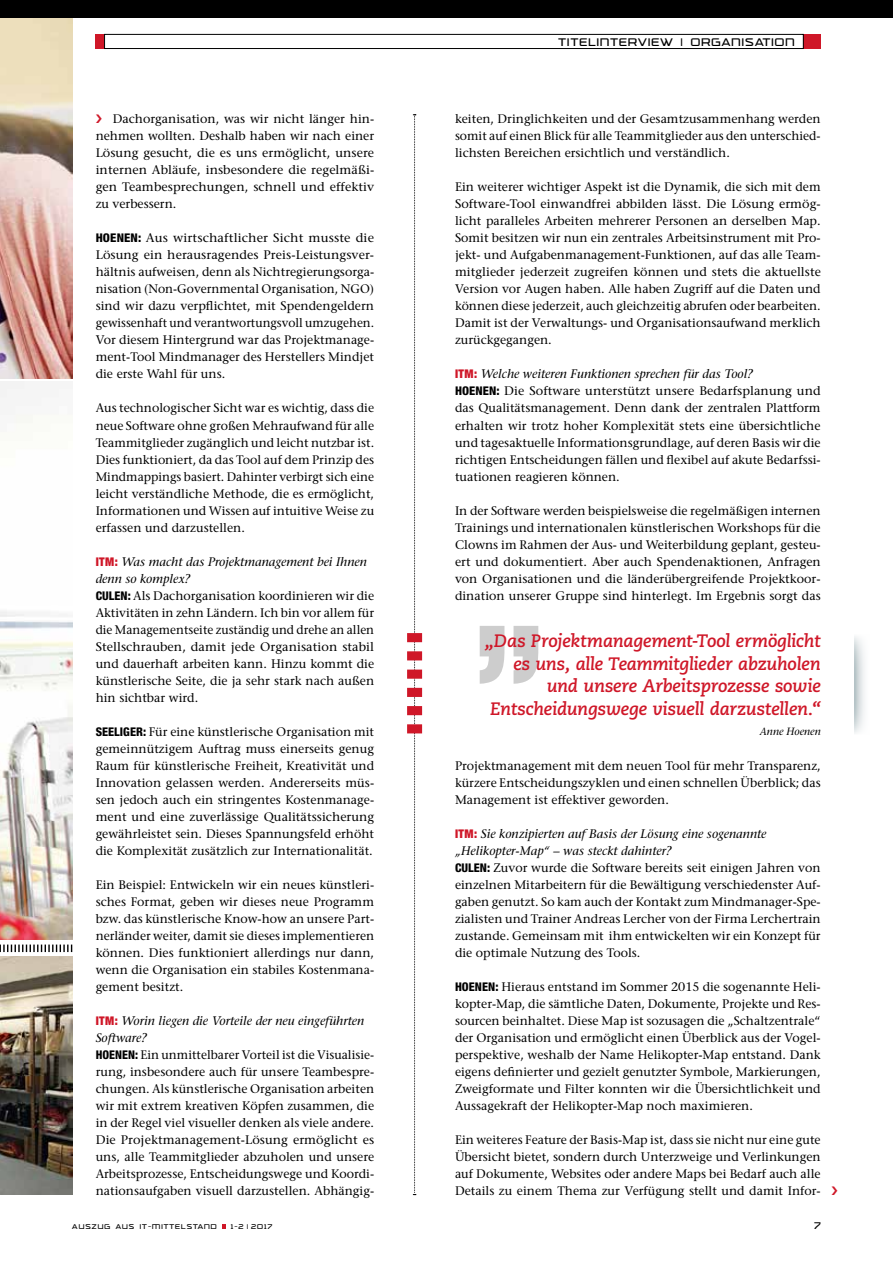
<style>
.page{position:relative;width:893px;height:1263px;background:#fff}
.page>*{position:absolute;margin:0;border:0;box-sizing:border-box;transform-origin:0 0}
.t1{font:italic 700 18px/22.5px "Caecilia";letter-spacing:-.015em;color:#cf1728;text-align:right}
.t2{font:12.3px/17px "Stone Serif";color:#000;text-align:justify}
.t3{font:12.3px/17px "Stone Serif";color:#000;text-align:justify;scale:1.04 1}
.t4{font:12px "Trade Marker Light Alt";letter-spacing:.1em;color:#000}
.t5{font:italic 10.5px "Stone Serif";color:#000}
.t6{font:10.5px "Trade Marker Light Alt";color:#000}
.t7{font:7.5px "Trade Marker Light Alt";letter-spacing:.14em;color:#000}
.s1{font-family:"Helvetica Neue";font-weight:800;font-stretch:condensed;font-size:12px}
.s2{font-family:"Helvetica Neue";font-weight:900;font-stretch:condensed;font-size:12px;color:#cf1728}
.s3{font-style:italic}
</style>
<div class="page">
<svg style="left:222px;top:1224px;width:3px;height:5px"></svg>
<img style="left:0;top:957px;width:72px;height:238px">
<img style="left:0;top:382px;width:72px;height:558px">
<img style="left:0;top:17px;width:72px;height:361px">
<div style="left:96px;top:34px;width:8px;height:15px;background:#cf1728"></div>
<div style="left:804px;top:34px;width:17px;height:15px;background:#cf1728"></div>
<div style="left:104px;top:34px;width:700px;height:15px;border:1px solid #000"></div>
<div style="left:0;top:0;width:893px;height:17px;background:#000"></div>
<svg style="left:480px;top:626px;width:58px;height:58px"></svg>
<svg style="left:855px;top:636px;width:10px;height:97px"></svg>
<svg style="left:0;top:944px;width:73px;height:9px"></svg>
<svg style="left:407px;top:114px;width:15px;height:1081px"></svg>
<p class="t2" style="left:96px;top:110px;width:280px;text-indent:17px">Dachorganisation, was wir nicht länger hin&shy;nehmen wollten. Deshalb haben wir nach einer Lösung gesucht, die es uns ermöglicht, unsere internen Abläufe, insbesondere die regelmäßi&shy;gen Teambesprechungen, schnell und effektiv zu verbessern.</p>
<p class="t3" style="left:96px;top:230px;width:269px"><span class="s1">HOENEN:</span> Aus wirtschaftlicher Sicht musste die Lösung ein herausragendes Preis-Leistungsver&shy;hältnis aufweisen, denn als Nichtregierungsorga&shy;nisation (Non-Governmental Organisation, NGO) sind wir dazu verpflichtet, mit Spendengeldern gewissenhaft und verantwortungsvoll umzugehen.<br>Vor diesem Hintergrund war das Projektmanage&shy;ment-Tool Mindmanager des Herstellers Mindjet die erste Wahl für uns.</p>
<p class="t2" style="left:96px;top:400px;width:280px">Aus technologischer Sicht war es wichtig, dass die neue Software ohne großen Mehraufwand für alle Teammitglieder zugänglich und leicht nutzbar ist.<br>Dies funktioniert, da das Tool auf dem Prinzip des Mindmappings basiert. Dahinter verbirgt sich eine leicht verständliche Methode, die es ermöglicht, Informationen und Wissen auf intuitive Weise zu erfassen und darzustellen.</p>
<p class="t2" style="left:96px;top:553px;width:280px;text-align:left"><span class="s2">ITM:</span> <span class="s3">Was macht das Projektmanagement bei Ihnen denn so komplex?<br></span><span class="s1">CULEN:</span> Als Dachorganisation koordinieren wir die Aktivitäten in zehn Ländern. Ich bin vor allem für die Managementseite zuständig und drehe an allen Stellschrauben, damit jede Organisation stabil und dauerhaft arbeiten kann. Hinzu kommt die künstlerische Seite, die ja sehr stark nach außen hin sichtbar wird.</p>
<p class="t2" style="left:96px;top:723px;width:280px"><span class="s1">SEELIGER:</span> Für eine künstlerische Organisation mit gemeinnützigem Auftrag muss einerseits genug Raum für künstlerische Freiheit, Kreativität und Innovation gelassen werden. Andererseits müs&shy;sen jedoch auch ein stringentes Kostenmanage&shy;ment und eine zuverlässige Qualitätssicherung gewährleistet sein. Dieses Spannungsfeld erhöht die Komplexität zusätzlich zur Internationalität.</p>
<p class="t2" style="left:96px;top:876px;width:280px">Ein Beispiel: Entwickeln wir ein neues künstleri&shy;sches Format, geben wir dieses neue Programm bzw. das künstlerische Know-how an unsere Part&shy;nerländer weiter, damit sie dieses implementieren können. Dies funktioniert allerdings nur dann, wenn die Organisation ein stabiles Kostenmana&shy;gement besitzt.</p>
<p class="t2" style="left:96px;top:1012px;width:280px;text-align:left"><span class="s2">ITM:</span> <span class="s3">Worin liegen die Vorteile der neu eingeführten Software?<br></span><span class="s1">HOENEN:</span> Ein unmittelbarer Vorteil ist die Visualisie&shy;rung, insbesondere auch für unsere Teambespre&shy;chungen. Als künstlerische Organisation arbeiten wir mit extrem kreativen Köpfen zusammen, die in der Regel viel visueller denken als viele andere.<br>Die Projektmanagement-Lösung ermöglicht es uns, alle Teammitglieder abzuholen und unsere Arbeitsprozesse, Entscheidungswege und Koordi&shy;nationsaufgaben visuell darzustellen. Abhängig-</p>
<p class="t4" style="left:559px;top:35px;width:237px">TITELINTERVIEW | ORGANISATION</p>
<p class="t2" style="left:455px;top:110px;width:367px">keiten, Dringlichkeiten und der Gesamtzusammenhang werden somit auf einen Blick für alle Teammitglieder aus den unterschied&shy;lichsten Bereichen ersichtlich und verständlich.</p>
<p class="t2" style="left:455px;top:178px;width:367px">Ein weiterer wichtiger Aspekt ist die Dynamik, die sich mit dem Software-Tool einwandfrei abbilden lässt. Die Lösung ermög&shy;licht paralleles Arbeiten mehrerer Personen an derselben Map.<br>Somit besitzen wir nun ein zentrales Arbeitsinstrument mit Pro&shy;jekt- und Aufgabenmanagement-Funktionen, auf das alle Team&shy;mitglieder jederzeit zugreifen können und stets die aktuellste Version vor Augen haben. Alle haben Zugriff auf die Daten und können diese jederzeit, auch gleichzeitig abrufen oder bearbeiten.<br>Damit ist der Verwaltungs- und Organisationsaufwand merklich zurückgegangen.</p>
<p class="t2" style="left:455px;top:366px;width:367px;text-align:left"><span class="s2">ITM:</span> <span class="s3">Welche weiteren Funktionen sprechen für das Tool?<br></span><span class="s1">HOENEN:</span> Die Software unterstützt unsere Bedarfsplanung und das Qualitätsmanagement. Denn dank der zentralen Plattform erhalten wir trotz hoher Komplexität stets eine übersichtliche und tagesaktuelle Informationsgrundlage, auf deren Basis wir die richtigen Entscheidungen fällen und flexibel auf akute Bedarfssi&shy;tuationen reagieren können.</p>
<p class="t2" style="left:455px;top:502px;width:367px">In der Software werden beispielsweise die regelmäßigen internen Trainings und internationalen künstlerischen Workshops für die Clowns im Rahmen der Aus- und Weiterbildung geplant, gesteu&shy;ert und dokumentiert. Aber auch Spendenaktionen, Anfragen von Organisationen und die länderübergreifende Projektkoor&shy;dination unserer Gruppe sind hinterlegt. Im Ergebnis sorgt das</p>
<h1 class="t1" style="left:485px;top:630px;width:337px">„Das Projektmanagement-Tool ermöglicht es uns, alle Teammitglieder abzuholen und unsere Arbeitsprozesse sowie Entscheidungswege visuell darzustellen.“</h1>
<p class="t5" style="left:760px;top:725px;width:62px">Anne Hoenen</p>
<p class="t2" style="left:455px;top:757px;width:367px">Projektmanagement mit dem neuen Tool für mehr Transparenz, kürzere Entscheidungszyklen und einen schnellen Überblick; das Management ist effektiver geworden.</p>
<p class="t2" style="left:455px;top:825px;width:367px;text-align:left"><span class="s2">ITM:</span> <span class="s3">Sie konzipierten auf Basis der Lösung eine sogenannte „Helikopter-Map“ – was steckt dahinter?<br></span><span class="s1">CULEN:</span> Zuvor wurde die Software bereits seit einigen Jahren von einzelnen Mitarbeitern für die Bewältigung verschiedenster Auf&shy;gaben genutzt. So kam auch der Kontakt zum Mindmanager-Spe&shy;zialisten und Trainer Andreas Lercher von der Firma Lerchertrain zustande. Gemeinsam mit ihm entwickelten wir ein Konzept für die optimale Nutzung des Tools.</p>
<p class="t2" style="left:455px;top:978px;width:367px"><span class="s1">HOENEN:</span> Hieraus entstand im Sommer 2015 die sogenannte Heli&shy;kopter-Map, die sämtliche Daten, Dokumente, Projekte und Res&shy;sourcen beinhaltet. Diese Map ist sozusagen die „Schaltzentrale“ der Organisation und ermöglicht einen Überblick aus der Vogel&shy;perspektive, weshalb der Name Helikopter-Map entstand. Dank eigens definierter und gezielt genutzter Symbole, Markierungen, Zweigformate und Filter konnten wir die Übersichtlichkeit und Aussagekraft der Helikopter-Map noch maximieren.</p>
<p class="t2" style="left:455px;top:1131px;width:367px">Ein weiteres Feature der Basis-Map ist, dass sie nicht nur eine gute Übersicht bietet, sondern durch Unterzweige und Verlinkungen auf Dokumente, Websites oder andere Maps bei Bedarf auch alle Details zu einem Thema zur Verfügung stellt und damit Infor-</p>
<p class="t7" style="left:72px;top:1222px;width:146px">AUSZUG AUS IT-MITTELSTAND</p>
<p class="t7" style="left:231px;top:1222px;width:43px">1-2 | 2017</p>
<p class="t6" style="left:814px;top:1219px;width:8px">7</p>
</div>
